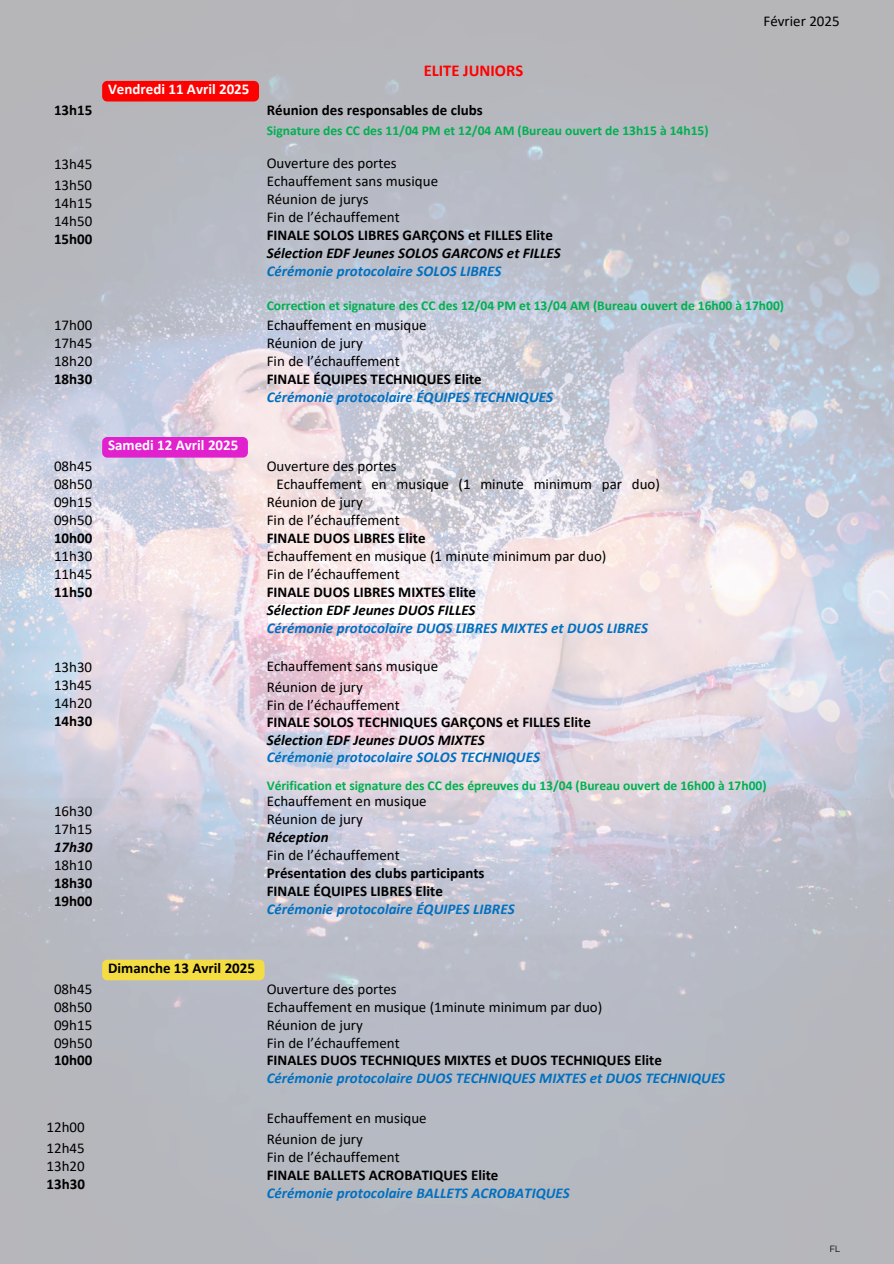
<style>
.page{position:relative;width:894px;height:1264px;background:#fff}
.page>*{position:absolute;margin:0;border:0;box-sizing:border-box;transform-origin:0 0}
.t1{font:700 16.5px "Calibri";color:#f00}
.t2{font:15px/18px "Calibri";color:#000}
.t3{font:700 15px/18px "Calibri";color:#000}
.t4{font:italic 700 15px/18px "Calibri";color:#0070c0}
.t5{font:700 15px "Calibri";color:#fff}
.t6{font:italic 700 15px "Calibri";color:#000}
.t7{font:700 13.5px "Calibri";color:#00b050}
.t8{font:9px "Montserrat";color:#000}
.s1{font-weight:700}
.s2{font-weight:700;font-style:italic}
.s3{font-weight:700;font-style:italic;color:#0070c0}
.s4{font-weight:400}
.s5{font-style:italic}
.s6{font-style:italic;color:#0070c0}
.s7{font-weight:400;font-style:normal;color:#000}
.s8{font-style:normal;color:#000}
</style>
<div class="page">
<img style="left:0;top:0;width:893px;height:1263px">
<img style="left:266px;top:604px;width:210px;height:18px">
<div style="left:102px;top:437px;width:146px;height:20px;background:#e120ce"></div>
<div style="left:102px;top:81px;width:157px;height:20px;background:#f00"></div>
<div style="left:102px;top:959px;width:162px;height:21px;background:#f4dd43"></div>
<h4 class="t3" style="left:54px;top:102px;width:40px">13h15</h4>
<h1 class="t5" style="left:108px;top:83px;width:143px">Vendredi 11 Avril 2025</h1>
<h3 class="t2" style="left:54px;top:155px;width:40px;line-height:21.3px">13h45<br>13h50</h3>
<h3 class="t2" style="left:54px;top:196px;width:40px">14h15</h3>
<h3 class="t2" style="left:54px;top:214px;width:40px">14h50<br><span class="s1">15h00</span></h3>
<h3 class="t2" style="left:54px;top:317px;width:40px;text-align:justify">17h00<br>17h45<br>18h20<br><span class="s1">18h30</span></h3>
<h2 class="t2" style="left:54px;top:458px;width:40px;text-align:justify">08h45<br>08h50<br>09h15<br>09h50<br><span class="s1">10h00<br></span>11h30<br>11h45<br><span class="s1">11h50</span></h2>
<p class="t5" style="left:108px;top:439px;width:132px">Samedi 12 Avril 2025</p>
<h2 class="t2" style="left:54px;top:659px;width:40px;text-align:justify">13h30<br>13h45<br>14h20<br><span class="s1">14h30</span></h2>
<h3 class="t2" style="left:54px;top:802px;width:40px;text-align:justify">16h30<br>17h15<br><span class="s2">17h30<br></span>18h10<br><span class="s1">18h30<br>19h00</span></h3>
<p class="t1" style="left:423px;top:63px;width:101px">ELITE JUNIORS</p>
<h3 class="t3" style="left:266px;top:102px;width:217px">Réunion des responsables de clubs</h3>
<h3 class="t7" style="left:266px;top:125px;width:443px">Signature des CC des 11/04 PM et 12/04 AM (Bureau ouvert de 13h15 à 14h15)</h3>
<h3 class="t2" style="left:763px;top:13px;width:78px">Février 2025</h3>
<h3 class="t2" style="left:266px;top:156px;width:295px">Ouverture des portes<br>Echauffement sans musique<br>Réunion de jurys<br>Fin de l’échauffement<br><span class="s1">FINALE SOLOS LIBRES GARÇONS et FILLES Elite<br></span><span class="s2">Sélection EDF Jeunes SOLOS GARCONS et FILLES<br></span><span class="s3">Cérémonie protocolaire SOLOS LIBRES</span></h3>
<h3 class="t7" style="left:266px;top:300px;width:518px">Correction et signature des CC des 12/04 PM et 13/04 AM (Bureau ouvert de 16h00 à 17h00)</h3>
<h4 class="t2" style="left:266px;top:317px;width:288px">Echauffement en musique<br>Réunion de jury<br>Fin de l’échauffement<br><span class="s1">FINALE ÉQUIPES TECHNIQUES Elite<br></span><span class="s3">Cérémonie protocolaire ÉQUIPES TECHNIQUES</span></h4>
<h3 class="t2" style="left:266px;top:458px;width:132px">Ouverture des portes</h3>
<h3 class="t2" style="left:276px;top:476px;width:385px">Echauffement en musique (1 minute minimum par duo)</h3>
<h3 class="t2" style="left:266px;top:494px;width:98px">Réunion de jury</h3>
<h3 class="t2" style="left:266px;top:512px;width:135px">Fin de l’échauffement</h3>
<h3 class="t3" style="left:266px;top:530px;width:160px">FINALE DUOS LIBRES Elite</h3>
<h3 class="t2" style="left:266px;top:548px;width:341px">Echauffement en musique (1 minute minimum par duo)</h3>
<h3 class="t2" style="left:266px;top:566px;width:135px">Fin de l’échauffement</h3>
<h3 class="t3" style="left:266px;top:584px;width:211px">FINALE DUOS LIBRES MIXTES Elite</h3>
<h3 class="t6" style="left:266px;top:604px;width:210px">Sélection EDF Jeunes DUOS FILLES</h3>
<h3 class="t4" style="left:266px;top:620px;width:383px">Cérémonie protocolaire DUOS LIBRES MIXTES et DUOS LIBRES</h3>
<h2 class="t2" style="left:266px;top:656px;width:173px;line-height:21.3px">Echauffement sans musique<br>Réunion de jury</h2>
<h2 class="t3" style="left:266px;top:697px;width:325px;line-height:17.2px"><span class="s4">Fin de l’échauffement<br></span>FINALE SOLOS TECHNIQUES GARÇONS et FILLES Elite <span class="s5">Sélection EDF Jeunes DUOS MIXTES<br></span><span class="s6">Cérémonie protocolaire SOLOS TECHNIQUES</span></h2>
<p class="t7" style="left:266px;top:779px;width:501px">Vérification et signature des CC des épreuves du 13/04 (Bureau ouvert de 16h00 à 17h00)</p>
<p class="t3" style="left:266px;top:792px;width:249px"><span class="s4">Echauffement en musique<br>Réunion de jury<br></span><span class="s5">Réception<br></span><span class="s4">Fin de l’échauffement<br></span>Présentation des clubs participants<br>FINALE ÉQUIPES LIBRES Elite<br><span class="s6">Cérémonie protocolaire ÉQUIPES LIBRES</span></p>
<h3 class="t2" style="left:54px;top:980px;width:40px;text-align:justify">08h45<br>08h50<br>09h15</h3>
<h5 class="t2" style="left:54px;top:1035px;width:40px;line-height:16.8px">09h50<br><span class="s1">10h00</span></h5>
<h2 class="t2" style="left:47px;top:1117px;width:40px;line-height:21.3px">12h00<br>12h45</h2>
<h2 class="t2" style="left:47px;top:1158px;width:40px">13h20</h2>
<p class="t3" style="left:47px;top:1176px;width:40px">13h30</p>
<p class="t3" style="left:108px;top:960px;width:148px">Dimanche 13 Avril 2025</p>
<h3 class="t2" style="left:266px;top:981px;width:460px">Ouverture des portes<br>Echauffement en musique (1minute minimum par duo)<br>Réunion de jury<br>Fin de l’échauffement<br><span class="s1">FINALES DUOS TECHNIQUES MIXTES et DUOS TECHNIQUES Elite </span><span class="s3">Cérémonie protocolaire DUOS TECHNIQUES MIXTES et DUOS TECHNIQUES</span></h3>
<h3 class="t2" style="left:266px;top:1108px;width:161px;line-height:21.3px">Echauffement en musique<br>Réunion de jury</h3>
<h3 class="t4" style="left:266px;top:1149px;width:304px"><span class="s7">Fin de l’échauffement<br></span><span class="s8">FINALE BALLETS ACROBATIQUES Elite<br></span>Cérémonie protocolaire BALLETS ACROBATIQUES</h3>
<h3 class="t8" style="left:829px;top:1242px;width:12px">FL</h3>
</div>
